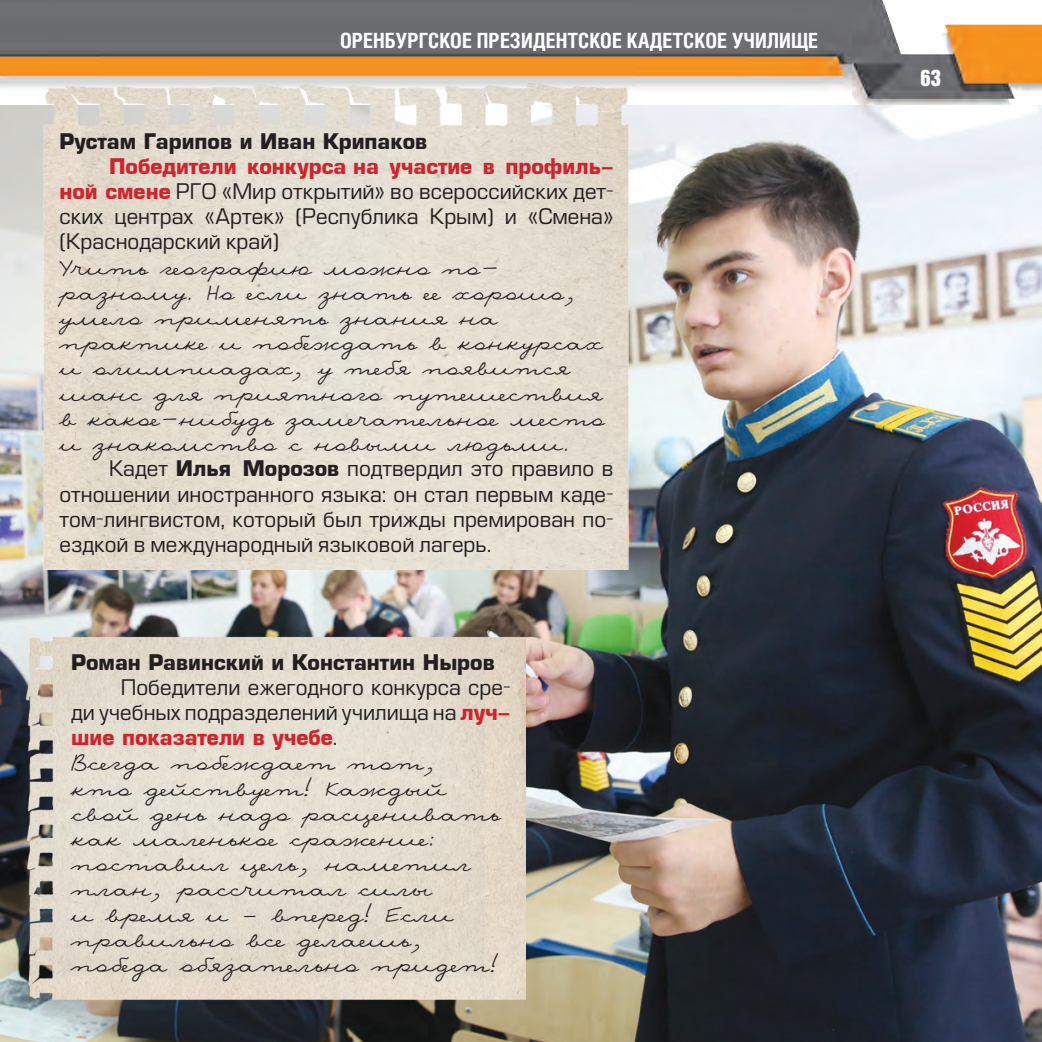
<style>
.page{position:relative;width:1042px;height:1042px;background:#fff}
.page>*{position:absolute;margin:0;border:0;box-sizing:border-box;transform-origin:0 0}
.t1{font:22.75px "Bastion Kontrast";color:#fff}
.t2{font:21px/25.2px "Nina CTT";color:#231f20}
.t3{font:21px/25.2px "Europe";color:#231f20;text-align:justify}
.t4{font:700 21px "Europe";color:#231f20}
.t5{font:700 21px "Helios Cond";color:#fff}
.s1{font-weight:700;color:#d1232a}
.s2{font-weight:700}
</style>
<div class="page">
<img style="left:0;top:0;width:1042px;height:1042px">
<img style="left:0;top:105px;width:1px;height:937px">
<img style="left:35px;top:69px;width:600px;height:500px">
<img style="left:19px;top:633px;width:507px;height:371px">
<p class="t5" style="left:340px;top:28px;width:480px">ОРЕНБУРГСКОЕ ПРЕЗИДЕНТСКОЕ КАДЕТСКОЕ УЧИЛИЩЕ</p>
<p class="t4" style="left:59px;top:128px;width:369px">Рустам Гарипов и Иван Крипаков</p>
<p class="t3" style="left:59px;top:154px;width:556px;text-indent:50px"><span class="s1">Победители конкурса на участие в профиль&shy;ной смене</span> РГО «Мир открытий» во всероссийских дет&shy;ских центрах «Артек» (Республика Крым) и «Смена» (Краснодарский край)</p>
<p class="t2" style="left:59px;top:256px;width:547px">Учить географию можно по&shy;разному. Но если знать ее хорошо, умело применять знания на практике и побеждать в конкурсах и олимпиадах, у тебя появится шанс для приятного путешествия в какое-нибудь замечательное место и знакомство с новыми людьми.</p>
<p class="t3" style="left:59px;top:456px;width:556px;text-indent:50px">Кадет <span class="s2">Илья Морозов</span> подтвердил это правило в отношении иностранного языка: он стал первым каде&shy;том-лингвистом, который был трижды премирован по&shy;ездкой в международный языковой лагерь.</p>
<p class="t4" style="left:71px;top:649px;width:425px">Роман Равинский и Константин Ныров</p>
<p class="t3" style="left:71px;top:675px;width:441px;text-indent:50px">Победители ежегодного конкурса сре&shy;ди учебных подразделений училища на <span class="s1">луч&shy;шие показатели в учебе</span>.</p>
<p class="t2" style="left:71px;top:751px;width:430px">Всегда побеждает тот, кто действует! Каждый свой день надо расценивать как маленькое сражение: поставил цель, наметил план, рассчитал силы<br>и время и – вперед! Если правильно все делаешь, победа обязательно придет!</p>
<p class="t1" style="left:920px;top:66px;width:22px">63</p>
</div>
